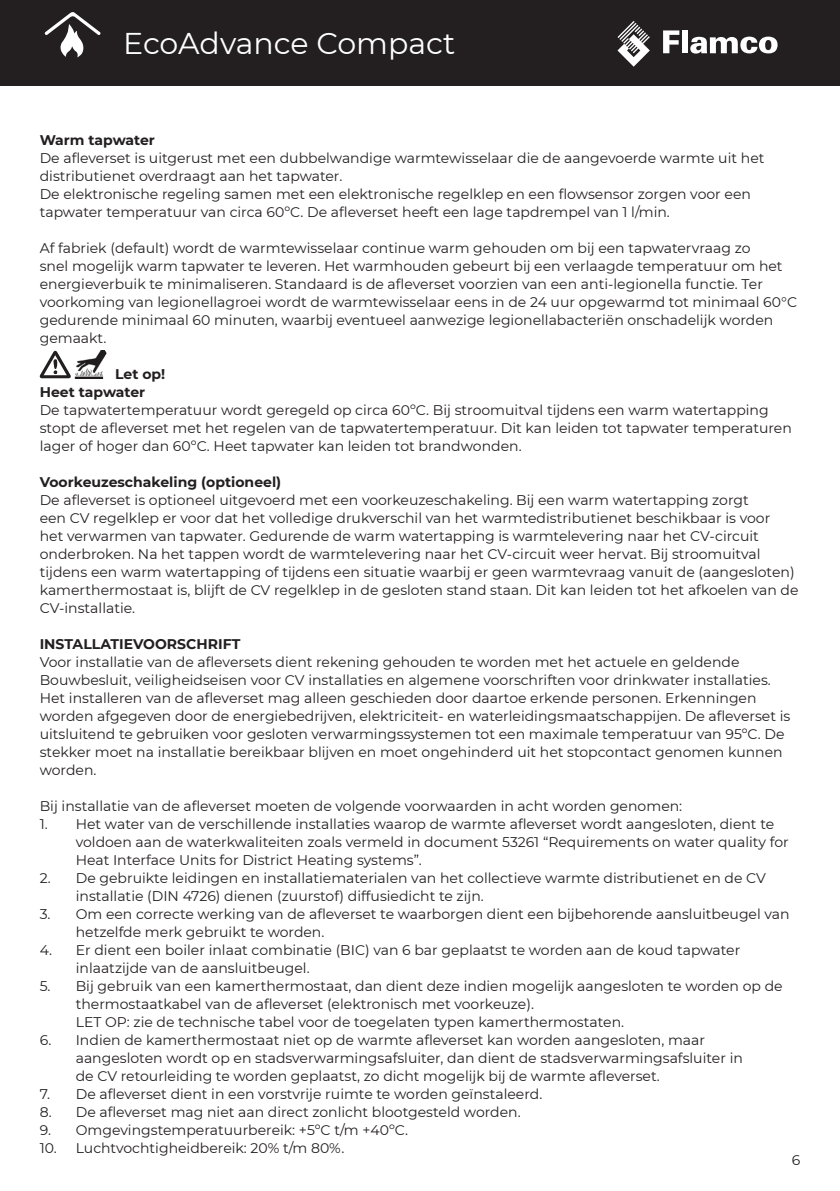
<style>
.page{position:relative;width:840px;height:1191px;background:#fff}
.page>*{position:absolute;margin:0;border:0;box-sizing:border-box;transform-origin:0 0}
.t1{font:30px "Montserrat";letter-spacing:-.005em;color:#fff}
.t2{font:14px/18px "Montserrat";color:#231f20}
.t3{font:700 14px/18px "Montserrat";color:#231f20}
</style>
<div class="page">
<div style="left:0;top:0;width:839px;height:85px;background:#231f20"></div>
<svg style="left:45px;top:12px;width:56px;height:45px"></svg>
<svg style="left:663px;top:30px;width:16px;height:23px"></svg>
<div style="left:681px;top:30px;width:6px;height:23px;background:#fff"></div>
<svg style="left:690px;top:37px;width:87px;height:17px"></svg>
<svg style="left:617px;top:21px;width:32px;height:46px"></svg>
<svg style="left:39px;top:350px;width:68px;height:28px"></svg>
<h1 class="t1" style="left:123px;top:23px;width:333px">EcoAdvance Compact</h1>
<p class="t3" style="left:40px;top:130px;width:117px">Warm tapwater</p>
<p class="t2" style="left:40px;top:148px;width:725px">De afleverset is uitgerust met een dubbelwandige warmtewisselaar die de aangevoerde warmte uit het distributienet overdraagt aan het tapwater.<br>De elektronische regeling samen met een elektronische regelklep en een flowsensor zorgen voor een tapwater temperatuur van circa 60ºC. De afleverset heeft een lage tapdrempel van 1 l/min.</p>
<p class="t2" style="left:40px;top:238px;width:758px">Af fabriek (default) wordt de warmtewisselaar continue warm gehouden om bij een tapwatervraag zo<br>snel mogelijk warm tapwater te leveren. Het warmhouden gebeurt bij een verlaagde temperatuur om het energieverbuik te minimaliseren. Standaard is de afleverset voorzien van een anti-legionella functie. Ter voorkoming van legionellagroei wordt de warmtewisselaar eens in de 24 uur opgewarmd tot minimaal 60°C gedurende minimaal 60 minuten, waarbij eventueel aanwezige legionellabacteriën onschadelijk worden gemaakt.</p>
<p class="t3" style="left:40px;top:364px;width:127px;text-indent:75px">Let op!<br>Heet tapwater</p>
<p class="t2" style="left:40px;top:400px;width:753px">De tapwatertemperatuur wordt geregeld op circa 60ºC. Bij stroomuitval tijdens een warm watertapping stopt de afleverset met het regelen van de tapwatertemperatuur. Dit kan leiden tot tapwater temperaturen lager of hoger dan 60ºC. Heet tapwater kan leiden tot brandwonden.</p>
<p class="t3" style="left:40px;top:472px;width:243px">Voorkeuzeschakeling (optioneel)</p>
<p class="t2" style="left:40px;top:490px;width:759px">De afleverset is optioneel uitgevoerd met een voorkeuzeschakeling. Bij een warm watertapping zorgt<br>een CV regelklep er voor dat het volledige drukverschil van het warmtedistributienet beschikbaar is voor<br>het verwarmen van tapwater. Gedurende de warm watertapping is warmtelevering naar het CV-circuit onderbroken. Na het tappen wordt de warmtelevering naar het CV-circuit weer hervat. Bij stroomuitval tijdens een warm watertapping of tijdens een situatie waarbij er geen warmtevraag vanuit de (aangesloten) kamerthermostaat is, blijft de CV regelklep in de gesloten stand staan. Dit kan leiden tot het afkoelen van de CV-installatie.</p>
<p class="t3" style="left:40px;top:634px;width:202px">INSTALLATIEVOORSCHRIFT</p>
<p class="t2" style="left:40px;top:652px;width:751px">Voor installatie van de afleversets dient rekening gehouden te worden met het actuele en geldende Bouwbesluit, veiligheidseisen voor CV installaties en algemene voorschriften voor drinkwater installaties.<br>Het installeren van de afleverset mag alleen geschieden door daartoe erkende personen. Erkenningen worden afgegeven door de energiebedrijven, elektriciteit- en waterleidingsmaatschappijen. De afleverset is uitsluitend te gebruiken voor gesloten verwarmingssystemen tot een maximale temperatuur van 95ºC. De stekker moet na installatie bereikbaar blijven en moet ongehinderd uit het stopcontact genomen kunnen worden.</p>
<p class="t2" style="left:40px;top:796px;width:643px">Bij installatie van de afleverset moeten de volgende voorwaarden in acht worden genomen:</p>
<p class="t2" style="left:76px;top:814px;width:714px;text-indent:-36px">1. Het water van de verschillende installaties waarop de warmte afleverset wordt aangesloten, dient te voldoen aan de waterkwaliteiten zoals vermeld in document 53261 “Requirements on water quality for<br>Heat Interface Units for District Heating systems”.</p>
<p class="t2" style="left:76px;top:868px;width:691px;text-indent:-36px">2. De gebruikte leidingen en installatiematerialen van het collectieve warmte distributienet en de CV installatie (DIN 4726) dienen (zuurstof) diffusiedicht te zijn.</p>
<p class="t2" style="left:76px;top:904px;width:715px;text-indent:-36px">3. Om een correcte werking van de afleverset te waarborgen dient een bijbehorende aansluitbeugel van hetzelfde merk gebruikt te worden.</p>
<p class="t2" style="left:76px;top:940px;width:665px;text-indent:-36px">4. Er dient een boiler inlaat combinatie (BIC) van 6 bar geplaatst te worden aan de koud tapwater inlaatzijde van de aansluitbeugel.</p>
<p class="t2" style="left:76px;top:976px;width:708px;text-indent:-36px">5. Bij gebruik van een kamerthermostaat, dan dient deze indien mogelijk aangesloten te worden op de thermostaatkabel van de afleverset (elektronisch met voorkeuze).<br>LET OP: zie de technische tabel voor de toegelaten typen kamerthermostaten.</p>
<p class="t2" style="left:76px;top:1030px;width:668px;text-indent:-36px">6. Indien de kamerthermostaat niet op de warmte afleverset kan worden aangesloten, maar aangesloten wordt op en stadsverwarmingsafsluiter, dan dient de stadsverwarmingsafsluiter in de CV retourleiding te worden geplaatst, zo dicht mogelijk bij de warmte afleverset.</p>
<p class="t2" style="left:40px;top:1084px;width:504px">7. De afleverset dient in een vorstvrije ruimte te worden geïnstaleerd.</p>
<p class="t2" style="left:40px;top:1102px;width:482px">8. De afleverset mag niet aan direct zonlicht blootgesteld worden.</p>
<p class="t2" style="left:40px;top:1120px;width:370px">9. Omgevingstemperatuurbereik: +5ºC t/m +40ºC.</p>
<p class="t2" style="left:40px;top:1138px;width:306px">10. Luchtvochtigheidbereik: 20% t/m 80%.</p>
<p class="t2" style="left:791px;top:1150px;width:10px">6</p>
</div>
